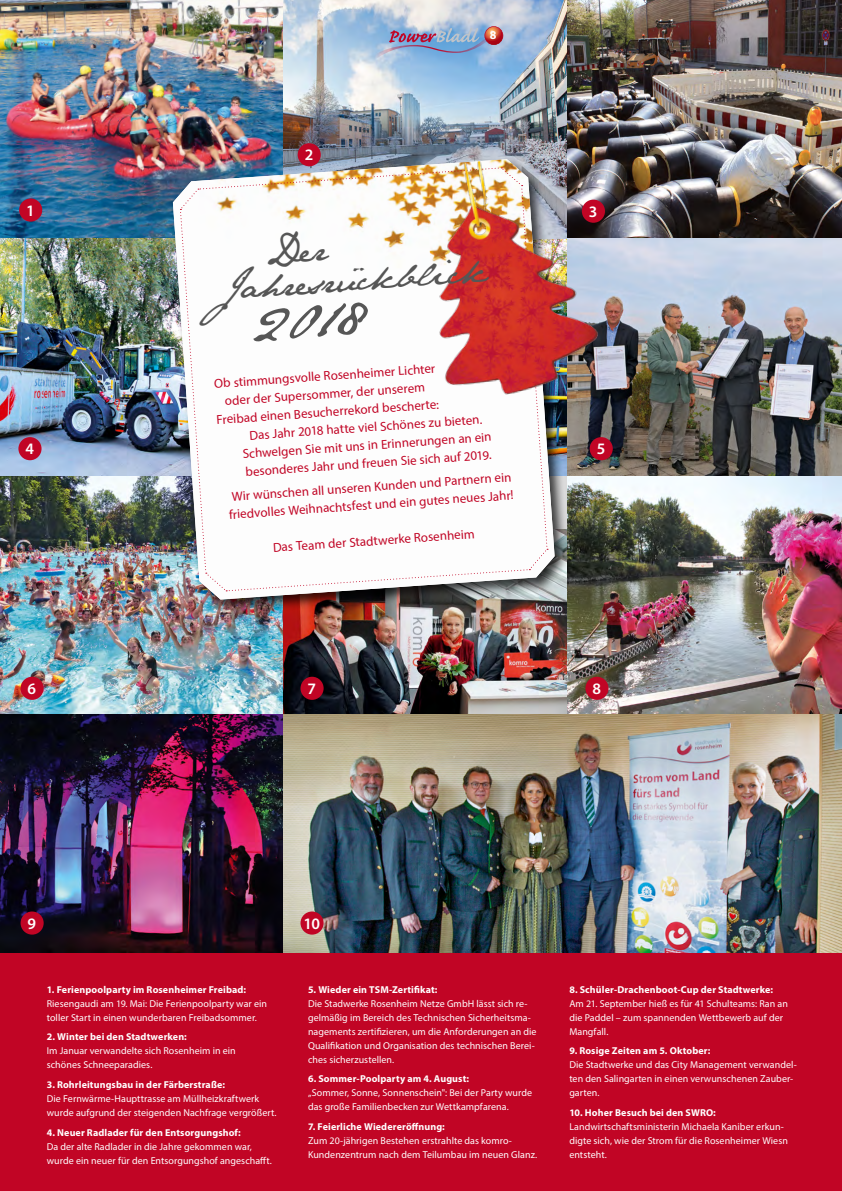
<style>
.page{position:relative;width:842px;height:1191px;background:#fff}
.page>*{position:absolute;margin:0;border:0;box-sizing:border-box;transform-origin:0 0}
.t1{font:54px "Jane Austen";color:#565656}
.t2{font:36px "Jane Austen";color:#565656}
.t3{font:600 16px "Myriad Pro";color:#fff}
.t4{font:13px/18px "Myriad Pro";color:#c10525;text-align:center}
.t5{font:700 12px "Myriad Pro";color:#fff}
.t6{font:10px/14px "Myriad Pro";letter-spacing:.005em;color:#fff}
.t7{font:700 10px "Myriad Pro";letter-spacing:.01em;color:#fff}
</style>
<div class="page">
<img style="left:0;top:0;width:283px;height:238px">
<img style="left:0;top:238px;width:170px;height:238px">
<img style="left:0;top:476px;width:283px;height:476px">
<img style="left:283px;top:0;width:284px;height:156px">
<img style="left:567px;top:0;width:275px;height:238px">
<img style="left:570px;top:238px;width:272px;height:238px">
<img style="left:283px;top:615px;width:284px;height:99px">
<img style="left:567px;top:476px;width:275px;height:238px">
<div style="left:170px;top:156px;width:400px;height:459px;background:#000;opacity:.75"></div>
<img style="left:173px;top:159px;width:382px;height:440px">
<div style="left:0;top:952px;width:842px;height:239px;background:#c10525"></div>
<img style="left:283px;top:714px;width:559px;height:238px">
<svg style="left:373px;top:26px;width:130px;height:34px;background:#93a1c4"></svg>
<img style="left:413px;top:151px;width:212px;height:270px">
<div style="left:19px;top:198px;width:23px;height:24px;background:#c10525;border-radius:50%"></div>
<div style="left:298px;top:143px;width:23px;height:23px;background:#c10525;border-radius:50%"></div>
<div style="left:582px;top:200px;width:23px;height:23px;background:#c10525;border-radius:50%"></div>
<div style="left:18px;top:437px;width:24px;height:23px;background:#c10525;border-radius:50%"></div>
<div style="left:590px;top:437px;width:23px;height:23px;background:#c10525;border-radius:50%"></div>
<div style="left:21px;top:676px;width:23px;height:24px;background:#c10525;border-radius:50%"></div>
<div style="left:300px;top:676px;width:24px;height:24px;background:#c10525;border-radius:50%"></div>
<div style="left:585px;top:676px;width:23px;height:24px;background:#c10525;border-radius:50%"></div>
<div style="left:21px;top:911px;width:23px;height:23px;background:#c10525;border-radius:50%"></div>
<div style="left:300px;top:911px;width:24px;height:23px;background:#c10525;border-radius:50%"></div>
<svg style="left:180px;top:167px;width:368px;height:424px"></svg>
<h3 class="t3" style="left:26px;top:200px;width:10px">1</h3>
<h3 class="t3" style="left:305px;top:145px;width:10px">2</h3>
<p class="t5" style="left:490px;top:28px;width:8px">8</p>
<h3 class="t3" style="left:589px;top:201px;width:10px">3</h3>
<h2 class="t2" style="left:217px;top:267px;width:273px;rotate:-4deg">Jahresrückblick</h2>
<h1 class="t1" style="left:247px;top:291px;width:120px;rotate:-4deg">2018</h1>
<h3 class="t4" style="left:214px;top:374px;width:223px;rotate:-4deg">Ob stimmungsvolle Rosenheimer Lichter</h3>
<h3 class="t4" style="left:224px;top:392px;width:202px;rotate:-4deg">oder der Supersommer, der unserem</h3>
<h3 class="t4" style="left:216px;top:410px;width:224px;rotate:-4deg">Freibad einen Besucherrekord bescherte:</h3>
<h3 class="t4" style="left:249px;top:426px;width:235px;rotate:-4deg">Das Jahr 2018 hatte viel Schönes zu bieten.</h3>
<h3 class="t4" style="left:242px;top:445px;width:251px;rotate:-4deg">Schwelgen Sie mit uns in Erinnerungen an ein</h3>
<h3 class="t3" style="left:25px;top:439px;width:10px">4</h3>
<h3 class="t3" style="left:597px;top:439px;width:10px">5</h3>
<h3 class="t4" style="left:245px;top:462px;width:248px;rotate:-4deg">besonderes Jahr und freuen Sie sich auf 2019.</h3>
<h3 class="t4" style="left:227px;top:487px;width:287px;rotate:-4deg">Wir wünschen all unseren Kunden und Partnern ein friedvolles Weihnachtsfest und ein gutes neues Jahr!</h3>
<h3 class="t4" style="left:272px;top:538px;width:204px;rotate:-4deg">Das Team der Stadtwerke Rosenheim</h3>
<h3 class="t3" style="left:28px;top:678px;width:10px">6</h3>
<h3 class="t3" style="left:308px;top:678px;width:10px">7</h3>
<h3 class="t3" style="left:592px;top:678px;width:10px">8</h3>
<h3 class="t3" style="left:28px;top:913px;width:10px">9</h3>
<h3 class="t3" style="left:304px;top:913px;width:18px">10</h3>
<p class="t7" style="left:47px;top:982px;width:201px">1. Ferienpoolparty im Rosenheimer Freibad:</p>
<p class="t6" style="left:47px;top:996px;width:222px">Riesengaudi am 19. Mai: Die Ferienpoolparty war ein toller Start in einen wunderbaren Freibadsommer.</p>
<p class="t7" style="left:47px;top:1030px;width:142px">2. Winter bei den Stadtwerken:</p>
<p class="t6" style="left:47px;top:1043px;width:191px">Im Januar verwandelte sich Rosenheim in ein schönes Schneeparadies.</p>
<p class="t7" style="left:47px;top:1078px;width:180px">3. Rohrleitungsbau in der Färberstraße:</p>
<p class="t6" style="left:47px;top:1091px;width:231px">Die Fernwärme-Haupttrasse am Müllheizkraftwerk wurde aufgrund der steigenden Nachfrage vergrößert.</p>
<p class="t7" style="left:47px;top:1125px;width:196px">4. Neuer Radlader für den Entsorgungshof:</p>
<p class="t6" style="left:47px;top:1139px;width:227px">Da der alte Radlader in die Jahre gekommen war, wurde ein neuer für den Entsorgungshof angeschafft.</p>
<p class="t7" style="left:308px;top:982px;width:131px">5. Wieder ein TSM-Zertifikat:</p>
<p class="t6" style="left:308px;top:996px;width:230px">Die Stadwerke Rosenheim Netze GmbH lässt sich re&shy;gelmäßig im Bereich des Technischen Sicherheitsma&shy;nagements zertifizieren, um die Anforderungen an die Qualifikation und Organisation des technischen Berei&shy;ches sicherzustellen.</p>
<p class="t7" style="left:308px;top:1072px;width:163px">6. Sommer-Poolparty am 4. August:</p>
<p class="t6" style="left:308px;top:1085px;width:226px">„Sommer, Sonne, Sonnenschein": Bei der Party wurde das große Familienbecken zur Wettkampfarena.</p>
<p class="t7" style="left:308px;top:1120px;width:138px">7. Feierliche Wiedereröffnung:</p>
<p class="t6" style="left:308px;top:1133px;width:231px">Zum 20-jährigen Bestehen erstrahlte das komro-<br>Kundenzentrum nach dem Teilumbau im neuen Glanz.</p>
<p class="t7" style="left:569px;top:982px;width:205px">8. Schüler-Drachenboot-Cup der Stadtwerke:</p>
<p class="t6" style="left:569px;top:996px;width:220px">Am 21. September hieß es für 41 Schulteams: Ran an die Paddel – zum spannenden Wettbewerb auf der<br>Mangfall.</p>
<p class="t7" style="left:569px;top:1044px;width:143px">9. Rosige Zeiten am 5. Oktober:</p>
<p class="t6" style="left:569px;top:1057px;width:229px">Die Stadtwerke und das City Management verwandel&shy;ten den Salingarten in einen verwunschenen Zauber&shy;garten.</p>
<p class="t7" style="left:569px;top:1106px;width:148px">10. Hoher Besuch bei den SWRO:</p>
<p class="t6" style="left:569px;top:1119px;width:220px">Landwirtschaftsministerin Michaela Kaniber erkun&shy;digte sich, wie der Strom für die Rosenheimer Wiesn entsteht.</p>
</div>
